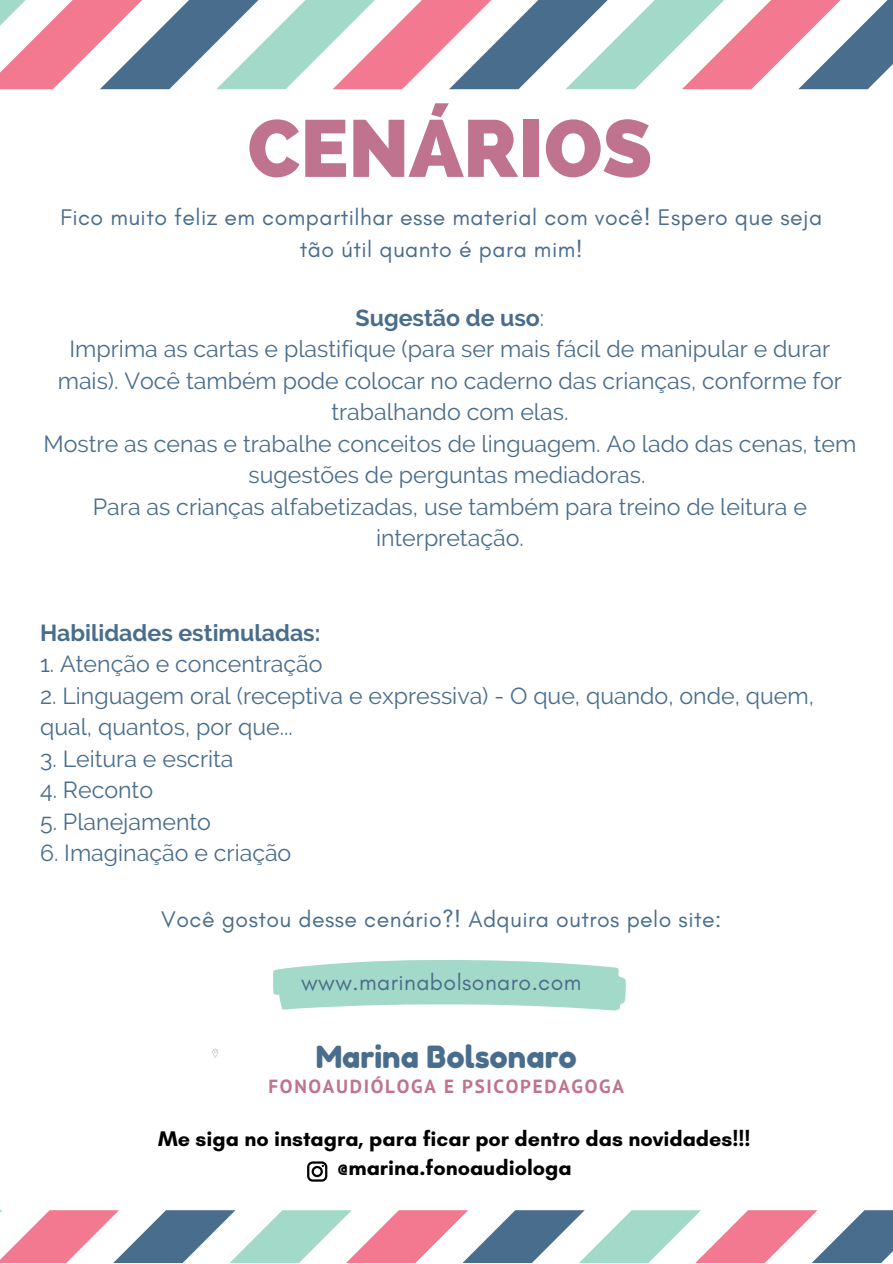
<style>
.page{position:relative;width:893px;height:1264px;background:#fff}
.page>*{position:absolute;margin:0;border:0;box-sizing:border-box;transform-origin:0 0}
.t1{font:800 80.4px "Raleway";color:#bf738f}
.t2{font:30.6px "Fredoka One";color:#496d8c}
.t3{font:23.1px/31.5px "Raleway";color:#496d8c;text-align:center}
.t4{font:23.1px/31.5px "Glacial Indifference";letter-spacing:.02em;color:#496d8c;text-align:center}
.t5{font:700 23.1px "Raleway";color:#496d8c}
.t6{font:700 21.6px "Glacial Indifference";color:#000}
.t7{font:700 18.9px "PT Sans";letter-spacing:.09em;color:#bf738f}
.s1{font-weight:400}
</style>
<div class="page">
<svg style="left:0;top:0;width:216px;height:89px"></svg>
<svg style="left:216px;top:0;width:233px;height:89px"></svg>
<svg style="left:449px;top:0;width:443px;height:89px"></svg>
<svg style="left:0;top:1210px;width:892px;height:52px"></svg>
<svg style="left:307px;top:1161px;width:20px;height:20px"></svg>
<svg style="left:212px;top:1048px;width:6px;height:9px"></svg>
<svg style="left:273px;top:960px;width:353px;height:50px"></svg>
<p class="t1" style="left:247px;top:101px;width:406px">CENÁRIOS</p>
<p class="t4" style="left:60px;top:201px;width:763px">Fico muito feliz em compartilhar esse material com você! Espero que seja tão útil quanto é para mim!</p>
<p class="t5" style="left:355px;top:304px;width:190px">Sugestão de uso<span class="s1">:</span></p>
<p class="t3" style="left:58px;top:333px;width:785px">Imprima as cartas e plastifique (para ser mais fácil de manipular e durar mais). Você também pode colocar no caderno das crianças, conforme for trabalhando com elas.</p>
<p class="t3" style="left:43px;top:428px;width:814px">Mostre as cenas e trabalhe conceitos de linguagem. Ao lado das cenas, tem sugestões de perguntas mediadoras.</p>
<p class="t3" style="left:93px;top:491px;width:715px">Para as crianças alfabetizadas, use também para treino de leitura e interpretação.</p>
<p class="t5" style="left:40px;top:619px;width:282px">Habilidades estimuladas:</p>
<p class="t3" style="left:40px;top:648px;width:284px">1. Atenção e concentração</p>
<p class="t3" style="left:40px;top:680px;width:775px;text-align:left">2. Linguagem oral (receptiva e expressiva) - O que, quando, onde, quem, qual, quantos, por que...</p>
<p class="t3" style="left:40px;top:743px;width:195px">3. Leitura e escrita</p>
<p class="t3" style="left:40px;top:774px;width:115px">4. Reconto</p>
<p class="t3" style="left:40px;top:805px;width:172px">5. Planejamento</p>
<p class="t3" style="left:40px;top:837px;width:253px">6. Imaginação e criação</p>
<p class="t4" style="left:161px;top:903px;width:561px">Você gostou desse cenário?! Adquira outros pelo site:</p>
<p class="t4" style="left:301px;top:966px;width:282px">www.marinabolsonaro.com</p>
<p class="t2" style="left:315px;top:1038px;width:263px">Marina Bolsonaro</p>
<p class="t7" style="left:268px;top:1073px;width:357px">FONOAUDIÓLOGA E PSICOPEDAGOGA</p>
<p class="t6" style="left:158px;top:1125px;width:594px">Me siga no instagra, para ficar por dentro das novidades!!!</p>
<p class="t6" style="left:337px;top:1154px;width:236px">@marina.fonoaudiologa</p>
</div>
